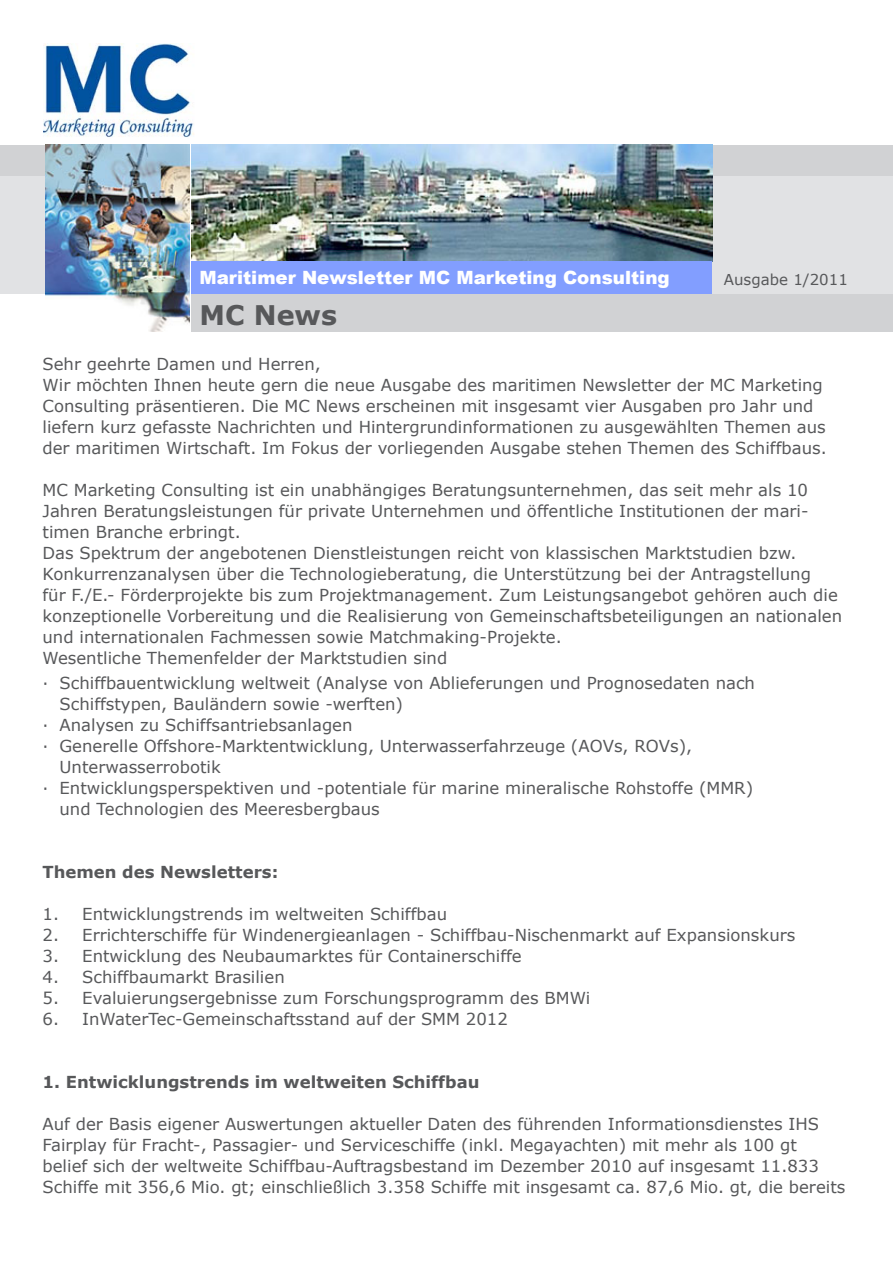
<style>
.page{position:relative;width:893px;height:1263px;background:#fff}
.page>*{position:absolute;margin:0;border:0;box-sizing:border-box;transform-origin:0 0}
.t1{font:700 27px "Verdana";color:#57585a}
.t2{font:900 18.3px "Arial";color:#fff}
.t3{font:16.5px/21px "Verdana";color:#57585a}
.t4{font:700 16.5px "Verdana";color:#57585a}
.t5{font:15px "Verdana";color:#57585a}
</style>
<div class="page">
<div style="left:0;top:145px;width:94px;height:30px;background:#d1d2d4"></div>
<div style="left:700px;top:145px;width:193px;height:30px;background:#d1d2d4"></div>
<div style="left:0;top:176px;width:94px;height:117px;background:#e1e2e4"></div>
<div style="left:700px;top:176px;width:193px;height:117px;background:#e1e2e4"></div>
<img style="left:44px;top:44px;width:150px;height:94px">
<img style="left:45px;top:145px;width:145px;height:186px">
<img style="left:192px;top:145px;width:520px;height:117px">
<div style="left:192px;top:262px;width:520px;height:32px;background:#829eff"></div>
<div style="left:192px;top:294px;width:701px;height:38px;background:#d1d2d4"></div>
<p class="t2" style="left:199px;top:264px;width:472px">Maritimer Newsletter MC Marketing Consulting</p>
<p class="t5" style="left:724px;top:269px;width:125px">Ausgabe 1/2011</p>
<p class="t1" style="left:199px;top:296px;width:139px">MC News</p>
<p class="t3" style="left:43px;top:353px;width:280px">Sehr geehrte Damen und Herren,</p>
<p class="t3" style="left:43px;top:374px;width:786px">Wir möchten Ihnen heute gern die neue Ausgabe des maritimen Newsletter der MC Marketing Consulting präsentieren. Die MC News erscheinen mit insgesamt vier Ausgaben pro Jahr und liefern kurz gefasste Nachrichten und Hintergrundinformationen zu ausgewählten Themen aus der maritimen Wirtschaft. Im Fokus der vorliegenden Ausgabe stehen Themen des Schiffbaus.</p>
<p class="t3" style="left:43px;top:479px;width:767px;text-align:justify">MC Marketing Consulting ist ein unabhängiges Beratungsunternehmen, das seit mehr als 10<br>Jahren Beratungsleistungen für private Unternehmen und öffentliche Institutionen der mari&shy;timen Branche erbringt.</p>
<p class="t3" style="left:43px;top:542px;width:801px">Das Spektrum der angebotenen Dienstleistungen reicht von klassischen Marktstudien bzw.<br>Konkurrenzanalysen über die Technologieberatung, die Unterstützung bei der Antragstellung<br>für F./E.- Förderprojekte bis zum Projektmanagement. Zum Leistungsangebot gehören auch die konzeptionelle Vorbereitung und die Realisierung von Gemeinschaftsbeteiligungen an nationalen und internationalen Fachmessen sowie Matchmaking-Projekte.</p>
<p class="t3" style="left:43px;top:647px;width:406px">Wesentliche Themenfelder der Marktstudien sind</p>
<p class="t3" style="left:60px;top:673px;width:697px;text-indent:-17px">· Schiffbauentwicklung weltweit (Analyse von Ablieferungen und Prognosedaten nach<br>Schiffstypen, Bauländern sowie -werften)</p>
<p class="t3" style="left:43px;top:715px;width:312px">· Analysen zu Schiffsantriebsanlagen</p>
<p class="t3" style="left:60px;top:736px;width:634px;text-indent:-17px">· Generelle Offshore-Marktentwicklung, Unterwasserfahrzeuge (AOVs, ROVs),<br>Unterwasserrobotik</p>
<p class="t3" style="left:60px;top:778px;width:695px;text-indent:-17px">· Entwicklungsperspektiven und -potentiale für marine mineralische Rohstoffe (MMR) und Technologien des Meeresbergbaus</p>
<p class="t4" style="left:43px;top:861px;width:237px">Themen des Newsletters:</p>
<p class="t3" style="left:43px;top:904px;width:18px">1.</p>
<p class="t3" style="left:82px;top:904px;width:366px">Entwicklungstrends im weltweiten Schiffbau</p>
<p class="t3" style="left:43px;top:925px;width:18px">2.</p>
<p class="t3" style="left:82px;top:925px;width:715px">Errichterschiffe für Windenergieanlagen - Schiffbau-Nischenmarkt auf Expansionskurs</p>
<p class="t3" style="left:43px;top:946px;width:481px">3. Entwicklung des Neubaumarktes für Containerschiffe</p>
<p class="t3" style="left:43px;top:967px;width:18px">4.</p>
<p class="t3" style="left:82px;top:967px;width:204px">Schiffbaumarkt Brasilien</p>
<p class="t3" style="left:43px;top:988px;width:18px">5.</p>
<p class="t3" style="left:82px;top:988px;width:510px">Evaluierungsergebnisse zum Forschungsprogramm des BMWi</p>
<p class="t3" style="left:43px;top:1009px;width:18px">6.</p>
<p class="t3" style="left:82px;top:1009px;width:427px">InWaterTec-Gemeinschaftsstand auf der SMM 2012</p>
<p class="t4" style="left:43px;top:1071px;width:438px">1. Entwicklungstrends im weltweiten Schiffbau</p>
<p class="t3" style="left:43px;top:1114px;width:804px">Auf der Basis eigener Auswertungen aktueller Daten des führenden Informationsdienstes IHS Fairplay für Fracht-, Passagier- und Serviceschiffe (inkl. Megayachten) mit mehr als 100 gt belief sich der weltweite Schiffbau-Auftragsbestand im Dezember 2010 auf insgesamt 11.833<br>Schiffe mit 356,6 Mio. gt; einschließlich 3.358 Schiffe mit insgesamt ca. 87,6 Mio. gt, die bereits</p>
</div>
